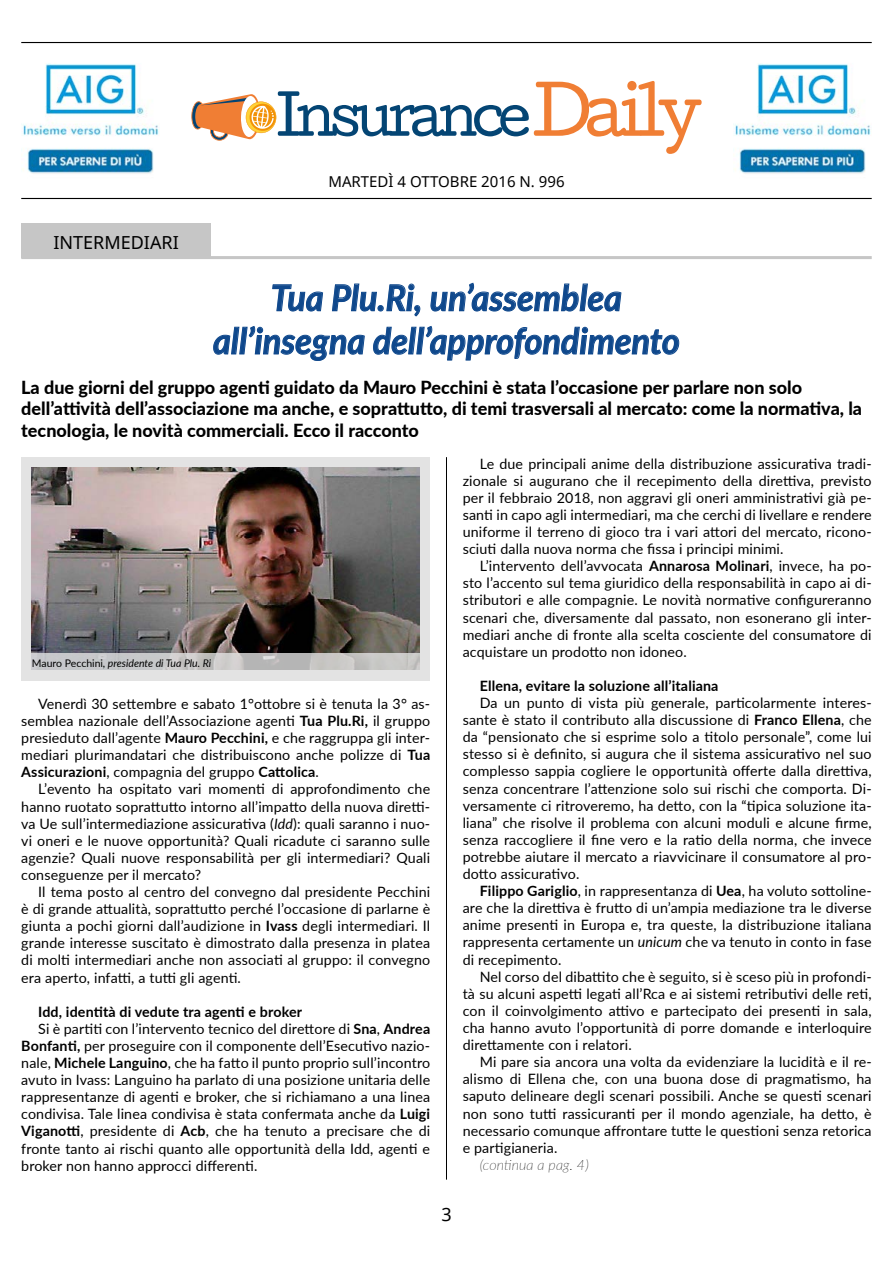
<style>
.page{position:relative;width:893px;height:1263px;background:#fff}
.page>*{position:absolute;margin:0;border:0;box-sizing:border-box;transform-origin:0 0}
.t1{font:italic 700 36px/43.2px "Lato";color:#0f488c;text-align:center;scale:.95 1}
.t2{font:800 18px/21.6px "Lato";color:#000}
.t3{font:18px "Noto Sans";color:#000}
.t4{font:15px "Noto Sans";color:#000}
.t5{font:14.25px/17.1px "Lato";letter-spacing:.01em;color:#000;text-align:justify}
.t6{font:700 14.25px "Lato";letter-spacing:.01em;color:#000}
.t7{font:italic 100 14.25px "Lato";letter-spacing:.01em;color:#000}
.t8{font:italic 10.5px "Lato";color:#000}
.s1{font-style:normal}
.s2{font-weight:700}
.s3{font-style:italic}
</style>
<div class="page">
<hr style="left:21px;top:42px;width:851px;height:1px;background:#000">
<hr style="left:21px;top:198px;width:851px;height:1px;background:#000">
<svg style="left:191px;top:81px;width:511px;height:73px"></svg>
<img style="left:21px;top:63px;width:138px;height:111px">
<img style="left:733px;top:63px;width:138px;height:111px">
<div style="left:21px;top:457px;width:409px;height:223px;background:#e3e3e3"></div>
<img style="left:32px;top:468px;width:388px;height:185px">
<hr style="left:892px;top:1125px;width:1px;height:138px;background:#dadada">
<hr style="left:446px;top:457px;width:1px;height:722px;background:#000">
<hr style="left:21px;top:256px;width:851px;height:3px;background:#c6c6c6">
<div style="left:21px;top:223px;width:190px;height:35px;background:#c6c6c6"></div>
<svg style="left:31px;top:653px;width:389px;height:17px;background:#c5c4c4"></svg>
<svg style="left:272px;top:284px;width:51px;height:28px"></svg>
<svg style="left:332px;top:283px;width:89px;height:34px"></svg>
<svg style="left:431px;top:282px;width:191px;height:30px"></svg>
<svg style="left:213px;top:326px;width:152px;height:35px"></svg>
<svg style="left:373px;top:326px;width:306px;height:35px"></svg>
<p class="t3" style="left:53px;top:230px;width:127px">INTERMEDIARI</p>
<p class="t4" style="left:328px;top:171px;width:238px">MARTEDÌ 4 OTTOBRE 2016 N. 996</p>
<h1 class="t1" style="left:213px;top:274px;width:493px">Tua Plu.Ri, un’assemblea all’insegna dell’approfondimento</h1>
<p class="t2" style="left:21px;top:375px;width:842px">La due giorni del gruppo agenti guidato da Mauro Pecchini è stata l’occasione per parlare non solo dell’attività dell’associazione ma anche, e soprattutto, di temi trasversali al mercato: come la normativa, la tecnologia, le novità commerciali. Ecco il racconto</p>
<p class="t8" style="left:32px;top:655px;width:181px"><span class="s1">Mauro Pecchini</span>, presidente di Tua Plu. Ri</p>
<p class="t5" style="left:21px;top:694px;width:410px;text-indent:17px">Venerdì 30 settembre e sabato 1°ottobre si è tenuta la 3° as&shy;semblea nazionale dell’Associazione agenti <span class="s2">Tua Plu.Ri,</span> il gruppo presieduto dall’agente <span class="s2">Mauro Pecchini,</span> e che raggruppa gli inter&shy;mediari plurimandatari che distribuiscono anche polizze di <span class="s2">Tua Assicurazioni</span>, compagnia del gruppo <span class="s2">Cattolica</span>.</p>
<p class="t5" style="left:21px;top:780px;width:410px;text-indent:17px">L’evento ha ospitato vari momenti di approfondimento che hanno ruotato soprattutto intorno all’impatto della nuova diretti&shy;va Ue sull’intermediazione assicurativa (<span class="s3">Idd</span>): quali saranno i nuo&shy;vi oneri e le nuove opportunità? Quali ricadute ci saranno sulle agenzie? Quali nuove responsabilità per gli intermediari? Quali conseguenze per il mercato?</p>
<p class="t5" style="left:21px;top:883px;width:410px;text-indent:17px">Il tema posto al centro del convegno dal presidente Pecchini è di grande attualità, soprattutto perché l’occasione di parlarne è giunta a pochi giorni dall’audizione in <span class="s2">Ivass</span> degli intermediari. Il grande interesse suscitato è dimostrato dalla presenza in platea di molti intermediari anche non associati al gruppo: il convegno era aperto, infatti, a tutti gli agenti.</p>
<p class="t6" style="left:38px;top:1001px;width:265px">Idd, identità di vedute tra agenti e broker</p>
<p class="t5" style="left:38px;top:1019px;width:393px">Si è partiti con l’intervento tecnico del direttore di <span class="s2">Sna</span>, <span class="s2">Andrea</span></p>
<p class="t5" style="left:21px;top:1036px;width:410px"><span class="s2">Bonfanti,</span> per proseguire con il componente dell’Esecutivo nazio-</p>
<p class="t5" style="left:21px;top:1054px;width:410px">nale, <span class="s2">Michele Languino</span>, che ha fatto il punto proprio sull’incontro</p>
<p class="t5" style="left:21px;top:1071px;width:410px">avuto in Ivass: Languino ha parlato di una posizione unitaria delle</p>
<p class="t5" style="left:21px;top:1088px;width:410px">rappresentanze di agenti e broker, che si richiamano a una linea</p>
<p class="t5" style="left:21px;top:1105px;width:410px">condivisa. Tale linea condivisa è stata confermata anche da <span class="s2">Luigi</span></p>
<p class="t5" style="left:21px;top:1122px;width:410px"><span class="s2">Viganotti</span>, presidente di <span class="s2">Acb</span>, che ha tenuto a precisare che di</p>
<p class="t5" style="left:21px;top:1139px;width:410px">fronte tanto ai rischi quanto alle opportunità della Idd, agenti e</p>
<p class="t5" style="left:21px;top:1156px;width:238px">broker non hanno approcci differenti.</p>
<p class="t5" style="left:463px;top:454px;width:410px;text-indent:17px">Le due principali anime della distribuzione assicurativa tradi&shy;zionale si augurano che il recepimento della direttiva, previsto per il febbraio 2018, non aggravi gli oneri amministrativi già pe&shy;santi in capo agli intermediari, ma che cerchi di livellare e rendere uniforme il terreno di gioco tra i vari attori del mercato, ricono&shy;sciuti dalla nuova norma che fissa i principi minimi.</p>
<p class="t5" style="left:463px;top:557px;width:410px;text-indent:17px">L’intervento dell’avvocata <span class="s2">Annarosa Molinari</span>, invece, ha po&shy;sto l’accento sul tema giuridico della responsabilità in capo ai di&shy;stributori e alle compagnie. Le novità normative configureranno scenari che, diversamente dal passato, non esonerano gli inter&shy;mediari anche di fronte alla scelta cosciente del consumatore di acquistare un prodotto non idoneo.</p>
<p class="t6" style="left:480px;top:675px;width:240px">Ellena, evitare la soluzione all’italiana</p>
<p class="t5" style="left:463px;top:694px;width:410px;text-indent:17px">Da un punto di vista più generale, particolarmente interes&shy;sante è stato il contributo alla discussione di <span class="s2">Franco Ellena</span>, che da “pensionato che si esprime solo a titolo personale”, come lui stesso si è definito, si augura che il sistema assicurativo nel suo complesso sappia cogliere le opportunità offerte dalla direttiva, senza concentrare l’attenzione solo sui rischi che comporta. Di&shy;versamente ci ritroveremo, ha detto, con la “tipica soluzione ita&shy;liana” che risolve il problema con alcuni moduli e alcune firme, senza raccogliere il fine vero e la ratio della norma, che invece potrebbe aiutare il mercato a riavvicinare il consumatore al pro&shy;dotto assicurativo.</p>
<p class="t5" style="left:463px;top:882px;width:410px;text-indent:17px"><span class="s2">Filippo Gariglio</span>, in rappresentanza di <span class="s2">Uea</span>, ha voluto sottoline&shy;are che la direttiva è frutto di un’ampia mediazione tra le diverse anime presenti in Europa e, tra queste, la distribuzione italiana rappresenta certamente un <span class="s3">unicum</span> che va tenuto in conto in fase di recepimento.</p>
<p class="t5" style="left:463px;top:967px;width:410px;text-indent:17px">Nel corso del dibattito che è seguito, si è sceso più in profondi&shy;tà su alcuni aspetti legati all’Rca e ai sistemi retributivi delle reti, con il coinvolgimento attivo e partecipato dei presenti in sala, cha hanno avuto l’opportunità di porre domande e interloquire direttamente con i relatori.</p>
<p class="t5" style="left:463px;top:1053px;width:410px;text-indent:17px">Mi pare sia ancora una volta da evidenziare la lucidità e il re&shy;alismo di Ellena che, con una buona dose di pragmatismo, ha saputo delineare degli scenari possibili. Anche se questi scenari non sono tutti rassicuranti per il mondo agenziale, ha detto, è necessario comunque affrontare tutte le questioni senza retorica e partigianeria.</p>
<p class="t7" style="left:480px;top:1155px;width:111px">(continua a pag. 4)</p>
<p class="t3" style="left:441px;top:1202px;width:12px">3</p>
</div>
